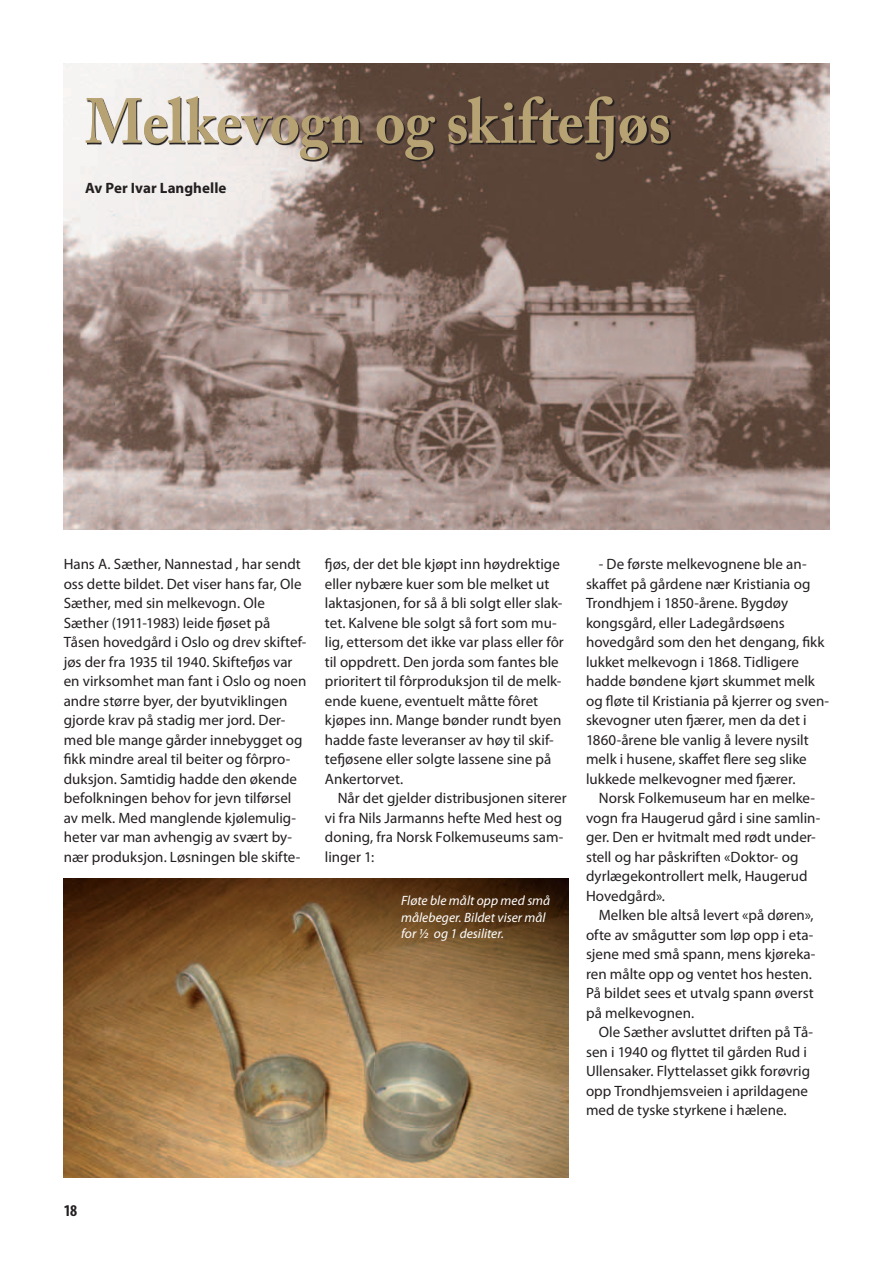
<style>
.page{position:relative;width:893px;height:1263px;background:#fff}
.page>*{position:absolute;margin:0;border:0;box-sizing:border-box;transform-origin:0 0}
.t1{font:700 63px "Adobe Caslon Pro";letter-spacing:-.005em;color:#b6a272;scale:.93 1}
.t2{font:700 condensed 16.5px "Myriad Pro";color:#231f20}
.t3{font:15px/19.5px "Myriad Pro";color:#231f20}
.t4{font:700 15px "Myriad Pro";letter-spacing:.005em;color:#231f20}
.t5{font:italic 13.5px/16.5px "Myriad Pro";letter-spacing:.005em;color:#fff}
</style>
<div class="page">
<img style="left:64px;top:64px;width:765px;height:465px">
<svg style="left:87px;top:98px;width:584px;height:63px;background:#746660"></svg>
<img style="left:64px;top:879px;width:504px;height:299px">
<h1 class="t1" style="left:85px;top:84px;width:631px">Melkevogn og skiftefjøs</h1>
<p class="t4" style="left:85px;top:178px;width:143px">Av Per Ivar Langhelle</p>
<p class="t3" style="left:64px;top:554px;width:244px">Hans A. Sæther, Nannestad , har sendt oss dette bildet. Det viser hans far, Ole Sæther, med sin melkevogn. Ole Sæther (1911-1983) leide fjøset på Tåsen hovedgård i Oslo og drev skiftef&shy;jøs der fra 1935 til 1940. Skiftefjøs var en virksomhet man fant i Oslo og noen andre større byer, der byutviklingen gjorde krav på stadig mer jord. Der&shy;med ble mange gårder innebygget og fikk mindre areal til beiter og fôrpro&shy;duksjon. Samtidig hadde den økende befolkningen behov for jevn tilførsel av melk. Med manglende kjølemulig&shy;heter var man avhengig av svært by&shy;nær produksjon. Løsningen ble skifte-</p>
<p class="t3" style="left:325px;top:554px;width:240px">fjøs, der det ble kjøpt inn høydrektige eller nybære kuer som ble melket ut laktasjonen, for så å bli solgt eller slak&shy;tet. Kalvene ble solgt så fort som mu&shy;lig, ettersom det ikke var plass eller fôr til oppdrett. Den jorda som fantes ble prioritert til fôrproduksjon til de melk&shy;ende kuene, eventuelt måtte fôret kjøpes inn. Mange bønder rundt byen hadde faste leveranser av høy til skif&shy;tefjøsene eller solgte lassene sine på Ankertorvet.</p>
<p class="t3" style="left:325px;top:788px;width:243px;text-indent:13px">Når det gjelder distribusjonen siterer vi fra Nils Jarmanns hefte Med hest og doning, fra Norsk Folkemuseums sam&shy;linger 1:</p>
<p class="t5" style="left:401px;top:892px;width:151px">Fløte ble målt opp med små målebeger. Bildet viser mål for ½ og 1 desiliter.</p>
<p class="t3" style="left:586px;top:554px;width:245px;text-indent:13px">- De første melkevognene ble an&shy;skaffet på gårdene nær Kristiania og Trondhjem i 1850-årene. Bygdøy kongsgård, eller Ladegårdsøens hovedgård som den het dengang, fikk lukket melkevogn i 1868. Tidligere hadde bøndene kjørt skummet melk og fløte til Kristiania på kjerrer og sven&shy;skevogner uten fjærer, men da det i 1860-årene ble vanlig å levere nysilt melk i husene, skaffet flere seg slike lukkede melkevogner med fjærer.</p>
<p class="t3" style="left:586px;top:788px;width:236px;text-indent:13px">Norsk Folkemuseum har en melke&shy;vogn fra Haugerud gård i sine samlin&shy;ger. Den er hvitmalt med rødt under&shy;stell og har påskriften «Doktor- og dyrlægekontrollert melk, Haugerud<br>Hovedgård».</p>
<p class="t3" style="left:586px;top:905px;width:231px;text-indent:13px">Melken ble altså levert «på døren», ofte av smågutter som løp opp i eta&shy;sjene med små spann, mens kjøreka&shy;ren målte opp og ventet hos hesten.<br>På bildet sees et utvalg spann øverst på melkevognen.</p>
<p class="t3" style="left:586px;top:1022px;width:229px;text-indent:13px">Ole Sæther avsluttet driften på Tå&shy;sen i 1940 og flyttet til gården Rud i Ullensaker. Flyttelasset gikk forøvrig opp Trondhjemsveien i aprildagene med de tyske styrkene i hælene.</p>
<p class="t2" style="left:64px;top:1200px;width:15px">18</p>
</div>
